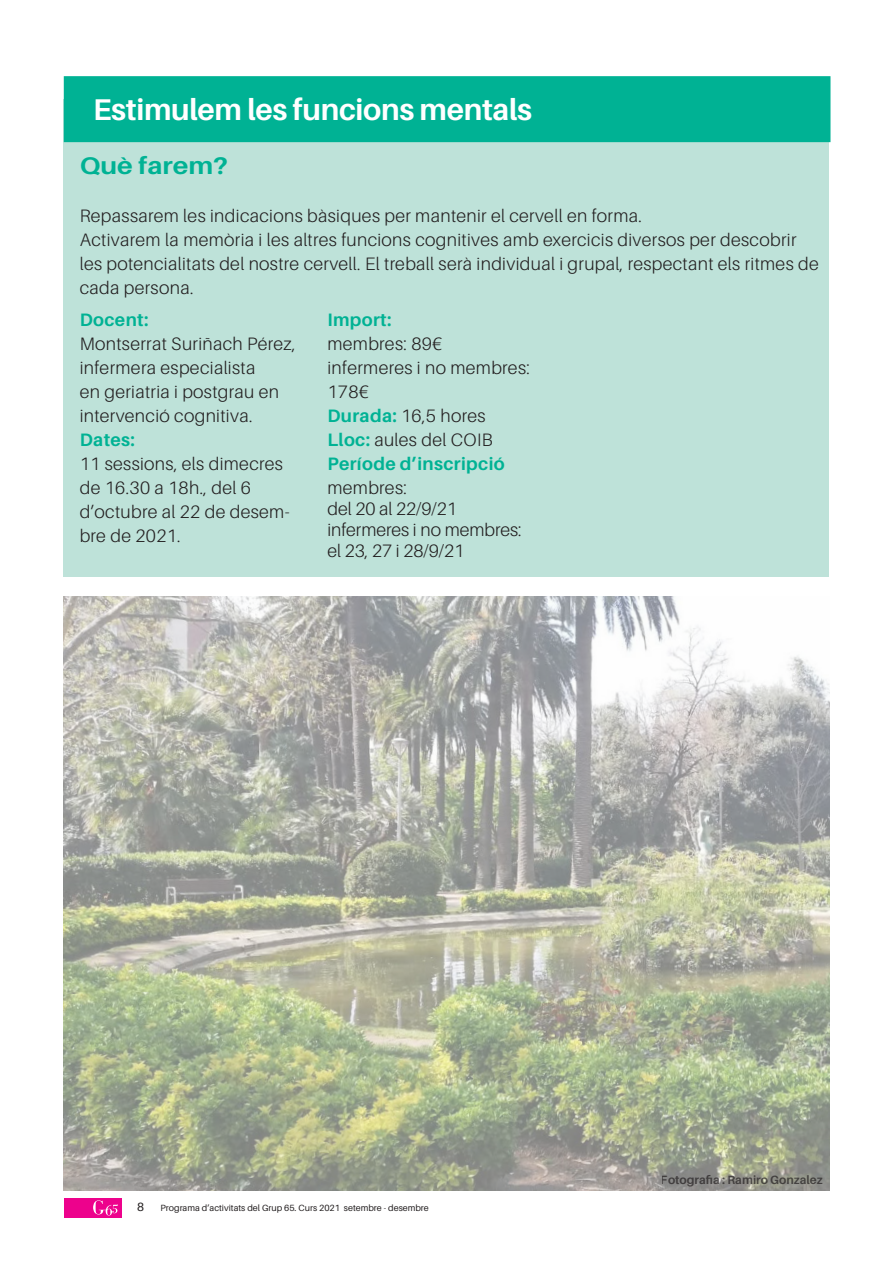
<style>
.page{position:relative;width:893px;height:1263px;background:#fff}
.page>*{position:absolute;margin:0;border:0;box-sizing:border-box;transform-origin:0 0}
.t1{font:700 30px "Aileron";letter-spacing:-.01em;color:#fff}
.t2{font:700 24px "Aileron";color:#00b294;scale:1.13 1}
.t3{font:300 18px/24px "Aileron";letter-spacing:.02em;color:#231f20}
.t4{font:300 18px/21px "Aileron";color:#231f20}
.t5{font:700 18px/24px "Aileron";letter-spacing:.02em;color:#00b294}
.t6{font:700 12px "Aileron";color:#231f20}
.t7{font:12px "Aileron";color:#231f20}
.t8{font:9px "Aileron";color:#231f20}
.s1{font-weight:700;color:#00b294}
.s2{font-weight:300;color:#231f20}
</style>
<div class="page">
<div style="left:64px;top:1198px;width:58px;height:19px;background:#ed028c"></div>
<svg style="left:93px;top:1200px;width:25px;height:15px"></svg>
<img style="left:64px;top:596px;width:765px;height:595px">
<div style="left:64px;top:100px;width:765px;height:477px;background:#bee2d9"></div>
<div style="left:64px;top:76px;width:766px;height:66px;background:#00b294;border:2px solid #00b294"></div>
<p class="t1" style="left:93px;top:93px;width:441px">Estimulem les funcions mentals</p>
<p class="t2" style="left:80px;top:152px;width:133px">Què farem?</p>
<p class="t3" style="left:80px;top:204px;width:564px">Repassarem les indicacions bàsiques per mantenir el cervell en forma.</p>
<p class="t3" style="left:80px;top:228px;width:741px">Activarem la memòria i les altres funcions cognitives amb exercicis diversos per descobrir les potencialitats del nostre cervell. El treball serà individual i grupal, respectant els ritmes de cada persona.</p>
<p class="t5" style="left:80px;top:308px;width:70px">Docent:</p>
<p class="t3" style="left:80px;top:332px;width:217px">Montserrat Suriñach Pérez, infermera especialista<br>en geriatria i postgrau en intervenció cognitiva.</p>
<p class="t5" style="left:80px;top:428px;width:57px">Dates:</p>
<p class="t3" style="left:80px;top:452px;width:211px">11 sessions, els dimecres de 16.30 a 18h., del 6 d’octubre al 22 de desem&shy;bre de 2021.</p>
<p class="t5" style="left:327px;top:308px;width:66px">Import:</p>
<p class="t3" style="left:327px;top:332px;width:116px">membres: 89€</p>
<p class="t3" style="left:327px;top:356px;width:204px">infermeres i no membres:<br>178€</p>
<p class="t3" style="left:327px;top:404px;width:160px"><span class="s1">Durada:</span> 16,5 hores</p>
<p class="t5" style="left:327px;top:428px;width:179px">Lloc: <span class="s2">aules del COIB<br></span>Període d’inscripció</p>
<p class="t4" style="left:327px;top:478px;width:196px">membres:<br>del 20 al 22/9/21 infermeres i no membres: el 23, 27 i 28/9/21</p>
<p class="t7" style="left:137px;top:1201px;width:8px">8</p>
<p class="t8" style="left:161px;top:1203px;width:270px">Programa d’activitats del Grup 65. Curs 2021 setembre - desembre</p>
<p class="t6" style="left:661px;top:1173px;width:163px">Fotografia : Ramiro Gonzalez</p>
</div>
